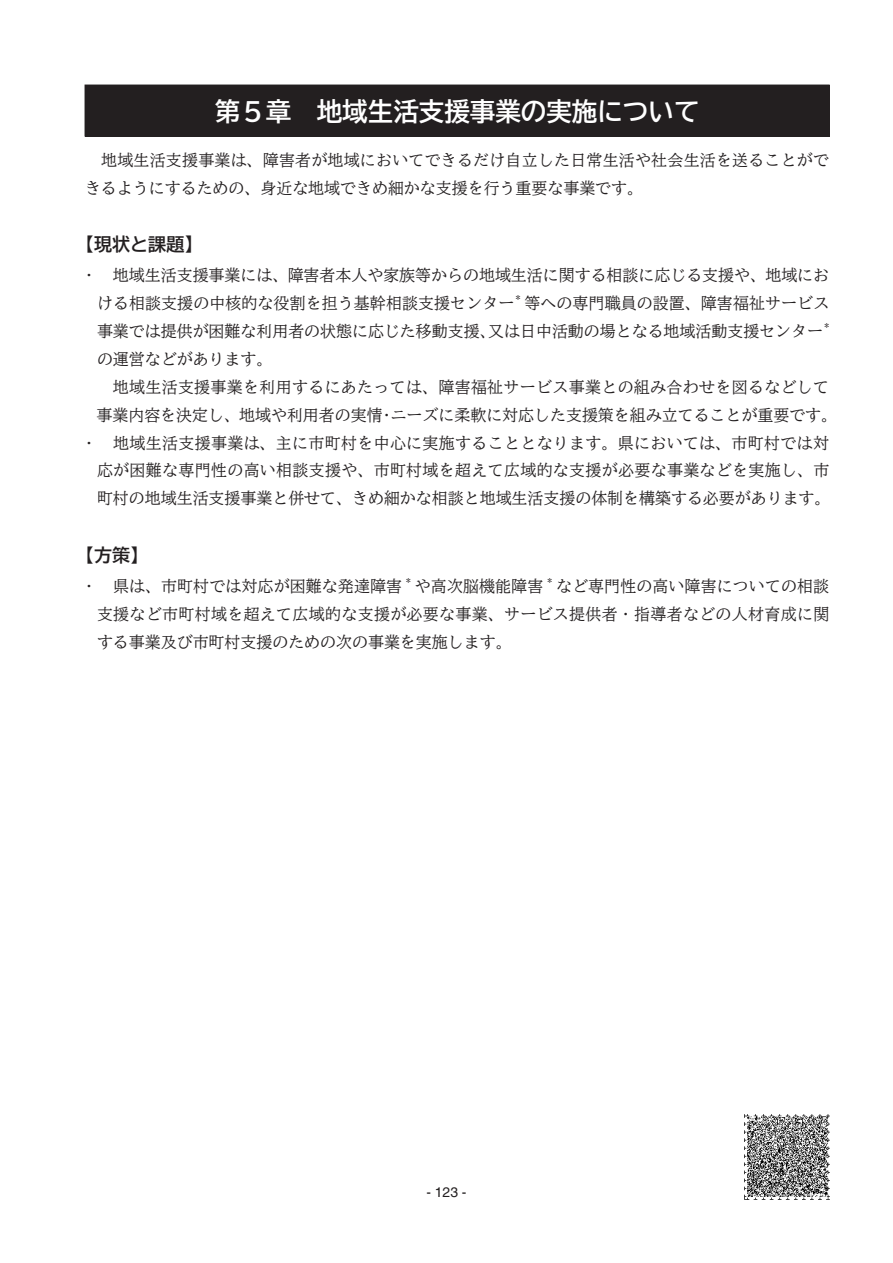
<style>
.page{position:relative;width:893px;height:1263px;background:#fff}
.page>*{position:absolute;margin:0;border:0;box-sizing:border-box;transform-origin:0 0}
.t1{font:25.5px "BIZ UD Gothic Bold";color:#fff}
.t2{font:18px "BIZ UD Gothic Bold";color:#231f20}
.t3{font:15.9px/27.9px "BIZ UD Mincho Medium";letter-spacing:.005em;color:#231f20}
.t4{font:13.8px "Helvetica";color:#231f20}
.t5{font:9.3px "BIZ UD Mincho Medium";color:#231f20}
</style>
<div class="page">
<div style="left:85px;top:85px;width:744px;height:51px;background:#231f20"></div>
<img style="left:744px;top:1114px;width:85px;height:85px">
<h1 class="t1" style="left:215px;top:99px;width:486px">第５章　地域生活支援事業の実施について</h1>
<p class="t3" style="left:85px;top:146px;width:745px">　地域生活支援事業は、障害者が地域においてできるだけ自立した日常生活や社会生活を送ることができるようにするための、身近な地域できめ細かな支援を行う重要な事業です。</p>
<p class="t2" style="left:76px;top:236px;width:128px">【現状と課題】</p>
<p class="t3" style="left:97px;top:261px;width:734px;text-indent:-16px">・　地域生活支援事業には、障害者本人や家族等からの地域生活に関する相談に応じる支援や、地域における相談支援の中核的な役割を担う基幹相談支援センター</p>
<p class="t5" style="left:516px;top:293px;width:6px">*</p>
<p class="t3" style="left:97px;top:289px;width:734px;text-indent:427px">等への専門職員の設置、障害福祉サービス事業では提供が困難な利用者の状態に応じた移動支援、又は日中活動の場となる地域活動支援センター</p>
<p class="t5" style="left:824px;top:321px;width:6px">*</p>
<p class="t3" style="left:97px;top:345px;width:177px">の運営などがあります。</p>
<p class="t3" style="left:97px;top:373px;width:734px">　地域生活支援事業を利用するにあたっては、障害福祉サービス事業との組み合わせを図るなどして</p>
<p class="t3" style="left:97px;top:401px;width:742px">事業内容を決定し、地域や利用者の実情・ニーズに柔軟に対応した支援策を組み立てることが重要です。</p>
<p class="t3" style="left:81px;top:429px;width:749px">・　地域生活支援事業は、主に市町村を中心に実施することとなります。県においては、市町村では対</p>
<p class="t3" style="left:97px;top:456px;width:734px">応が困難な専門性の高い相談支援や、市町村域を超えて広域的な支援が必要な事業などを実施し、市</p>
<p class="t3" style="left:97px;top:484px;width:735px">町村の地域生活支援事業と併せて、きめ細かな相談と地域生活支援の体制を構築する必要があります。</p>
<p class="t2" style="left:76px;top:546px;width:74px">【方策】</p>
<p class="t3" style="left:81px;top:572px;width:323px">・　県は、市町村では対応が困難な発達障害</p>
<p class="t5" style="left:406px;top:576px;width:6px">*</p>
<p class="t3" style="left:415px;top:572px;width:130px">や高次脳機能障害</p>
<p class="t5" style="left:547px;top:576px;width:6px">*</p>
<p class="t3" style="left:97px;top:572px;width:734px;text-align:justify;text-indent:459px">など専門性の高い障害についての相談支援など市町村域を超えて広域的な支援が必要な事業、サービス提供者・指導者などの人材育成に関する事業及び市町村支援のための次の事業を実施します。</p>
<p class="t4" style="left:426px;top:1184px;width:41px">- 123 -</p>
</div>
